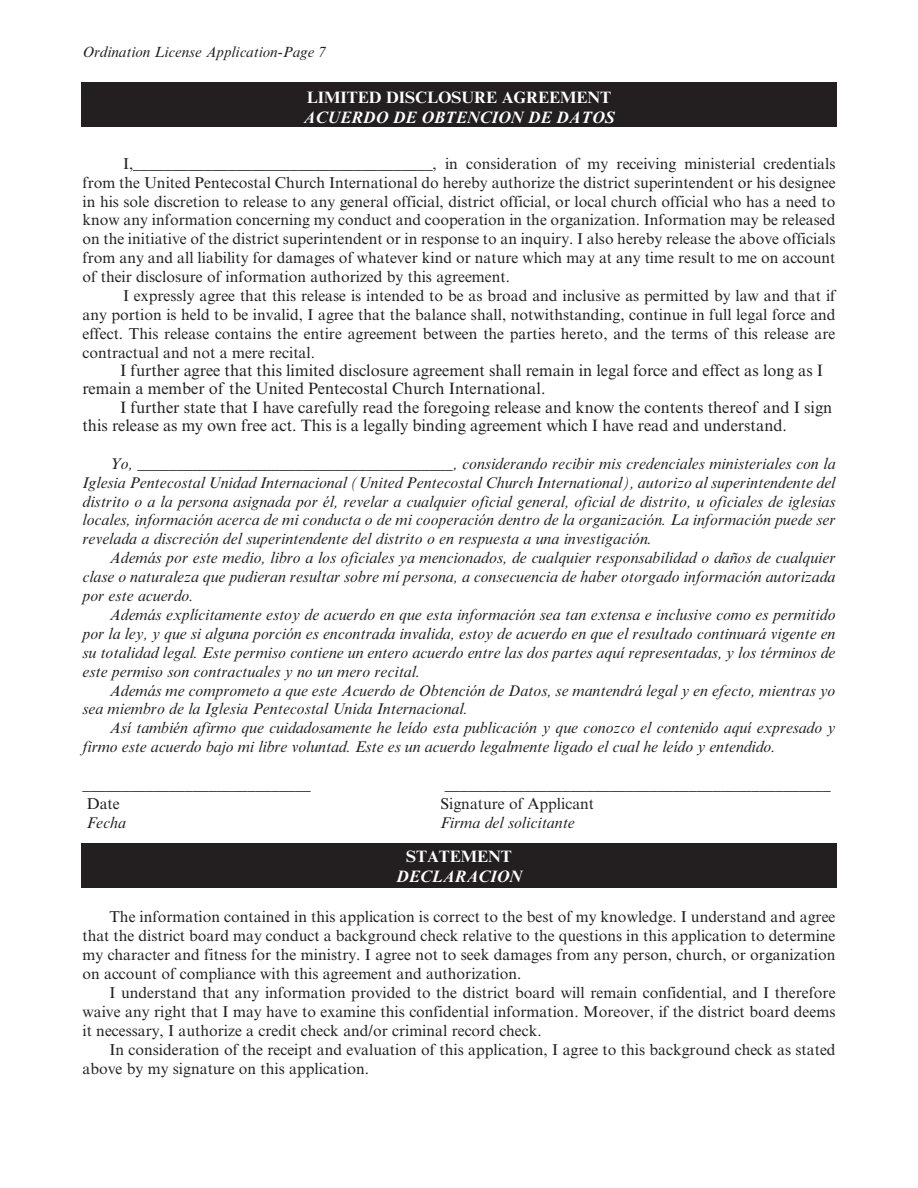
<style>
.page{position:relative;width:918px;height:1188px;background:#fff}
.page>*{position:absolute;margin:0;border:0;box-sizing:border-box;transform-origin:0 0}
.t1{font:16.5px/18.3px "Times NRMT";color:#231f20}
.t2{font:italic 700 16.5px "Times NRMT";color:#fff}
.t3{font:700 16.5px "Times NRMT";color:#fff}
.t4{font:15.75px/18.9px "Times NRMT";color:#231f20;text-align:justify}
.t5{font:italic 15.75px/18.9px "Times NRMT";color:#231f20;text-align:justify}
.t6{font:italic 15px "Times NRMT";color:#231f20}
</style>
<div class="page">
<div style="left:81px;top:843px;width:756px;height:45px;background:#231f20"></div>
<div style="left:81px;top:82px;width:756px;height:46px;background:#231f20"></div>
<p class="t6" style="left:82px;top:43px;width:245px">Ordination License Application-Page 7</p>
<p class="t3" style="left:307px;top:87px;width:306px">LIMITED DISCLOSURE AGREEMENT</p>
<p class="t2" style="left:304px;top:107px;width:312px">ACUERDO DE OBTENCION DE DATOS</p>
<p class="t4" style="left:83px;top:154px;width:755px;text-indent:40px">I,______________________________________, in consideration of my receiving ministerial credentials from the United Pentecostal Church International do hereby authorize the district superintendent or his designee in his sole discretion to release to any general official, district official, or local church official who has a need to know any information concerning my conduct and cooperation in the organization. Information may be released on the initiative of the district superintendent or in response to an inquiry. I also hereby release the above officials from any and all liability for damages of whatever kind or nature which may at any time result to me on account of their disclosure of information authorized by this agreement.</p>
<p class="t4" style="left:83px;top:286px;width:755px;text-indent:40px">I expressly agree that this release is intended to be as broad and inclusive as permitted by law and that if any portion is held to be invalid, I agree that the balance shall, notwithstanding, continue in full legal force and effect. This release contains the entire agreement between the parties hereto, and the terms of this release are contractual and not a mere recital.</p>
<p class="t1" style="left:82px;top:361px;width:742px;text-indent:38px">I further agree that this limited disclosure agreement shall remain in legal force and effect as long as I remain a member of the United Pentecostal Church International.</p>
<p class="t1" style="left:82px;top:398px;width:751px;text-indent:38px">I further state that I have carefully read the foregoing release and know the contents thereof and I sign this release as my own free act. This is a legally binding agreement which I have read and understand.</p>
<p class="t5" style="left:82px;top:454px;width:755px;text-indent:27px">Yo, ________________________________________, considerando recibir mis credenciales ministeriales con la Iglesia Pentecostal Unidad Internacional (United Pentecostal Church International), autorizo al superintendente del distrito o a la persona asignada por él, revelar a cualquier oficial general, oficial de distrito, u oficiales de iglesias locales, información acerca de mi conducta o de mi cooperación dentro de la organización. La información puede ser revelada a discreción del superintendente del distrito o en respuesta a una investigación.</p>
<p class="t5" style="left:82px;top:549px;width:755px;text-indent:27px">Además por este medio, libro a los oficiales ya mencionados, de cualquier responsabilidad o daños de cualquier clase o naturaleza que pudieran resultar sobre mí persona, a consecuencia de haber otorgado información autorizada por este acuerdo.</p>
<p class="t5" style="left:82px;top:605px;width:755px;text-indent:27px">Además explícitamente estoy de acuerdo en que esta información sea tan extensa e inclusive como es permitido por la ley, y que si alguna porción es encontrada invalida, estoy de acuerdo en que el resultado continuará vigente en su totalidad legal. Este permiso contiene un entero acuerdo entre las dos partes aquí representadas, y los términos de este permiso son contractuales y no un mero recital.</p>
<p class="t5" style="left:82px;top:681px;width:754px;text-indent:27px">Además me comprometo a que este Acuerdo de Obtención de Datos, se mantendrá legal y en efecto, mientras yo sea miembro de la Iglesia Pentecostal Unida Internacional.</p>
<p class="t5" style="left:82px;top:719px;width:754px;text-indent:27px">Así también afirmo que cuidadosamente he leído esta publicación y que conozco el contenido aquí expresado y firmo este acuerdo bajo mi libre voluntad. Este es un acuerdo legalmente ligado el cual he leído y entendido.</p>
<p class="t4" style="left:82px;top:775px;width:230px">_____________________________</p>
<p class="t4" style="left:445px;top:775px;width:387px">_________________________________________________</p>
<p class="t4" style="left:87px;top:794px;width:34px">Date</p>
<p class="t4" style="left:440px;top:794px;width:155px">Signature of Applicant</p>
<p class="t5" style="left:87px;top:813px;width:41px">Fecha</p>
<p class="t5" style="left:440px;top:813px;width:136px">Firma del solicitante</p>
<p class="t3" style="left:406px;top:846px;width:107px">STATEMENT</p>
<p class="t2" style="left:396px;top:867px;width:127px">DECLARACION</p>
<p class="t4" style="left:82px;top:908px;width:755px;text-indent:27px">The information contained in this application is correct to the best of my knowledge. I understand and agree that the district board may conduct a background check relative to the questions in this application to determine my character and fitness for the ministry. I agree not to seek damages from any person, church, or organization on account of compliance with this agreement and authorization.</p>
<p class="t4" style="left:82px;top:983px;width:755px;text-indent:27px">I understand that any information provided to the district board will remain confidential, and I therefore waive any right that I may have to examine this confidential information. Moreover, if the district board deems it necessary, I authorize a credit check and/or criminal record check.</p>
<p class="t4" style="left:82px;top:1040px;width:755px;text-indent:27px">In consideration of the receipt and evaluation of this application, I agree to this background check as stated above by my signature on this application.</p>
</div>
